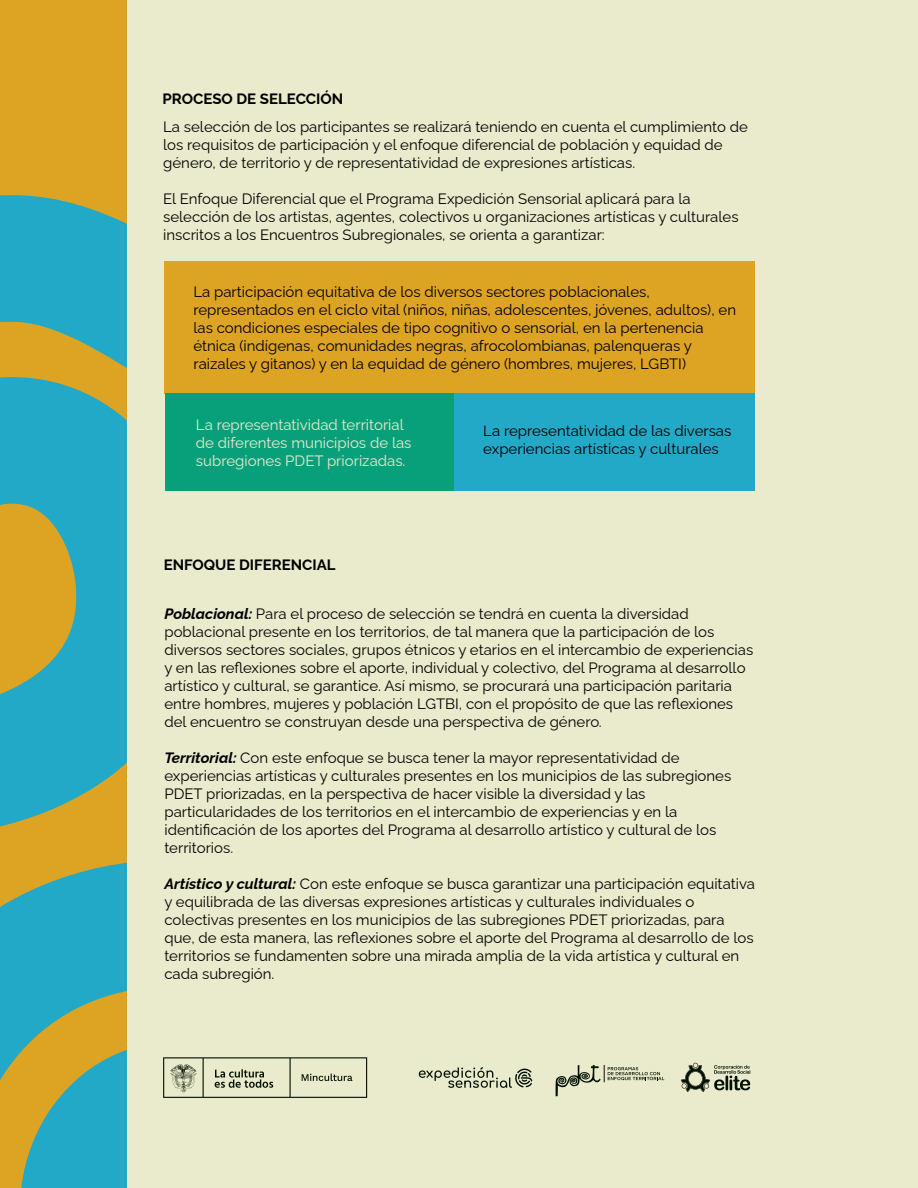
<style>
.page{position:relative;width:918px;height:1188px;background:#eaebcc}
.page>*{position:absolute;margin:0;border:0;box-sizing:border-box;transform-origin:0 0}
.t1{font:15px/18px "Raleway";color:#000}
.t2{font:15px/18px "Raleway";color:#eaebcc}
.t3{font:700 15px "Raleway";color:#000}
.s1{font-weight:700;font-style:italic}
</style>
<div class="page">
<div style="left:0;top:0;width:127px;height:1188px;background:#dda322"></div>
<svg style="left:163px;top:1057px;width:204px;height:41px"></svg>
<svg style="left:681px;top:1063px;width:70px;height:29px"></svg>
<svg style="left:608px;top:1067px;width:56px;height:13px"></svg>
<svg style="left:556px;top:1065px;width:45px;height:31px"></svg>
<svg style="left:419px;top:1067px;width:113px;height:21px"></svg>
<svg style="left:0;top:195px;width:127px;height:632px;fill:#22a9c7"></svg>
<svg style="left:0;top:862px;width:127px;height:326px"></svg>
<div style="left:164px;top:261px;width:591px;height:132px;background:#dda322"></div>
<div style="left:165px;top:394px;width:289px;height:97px;background:#08a07b"></div>
<div style="left:454px;top:394px;width:301px;height:97px;background:#22a9c7"></div>
<p class="t3" style="left:162px;top:87px;width:182px">PROCESO DE SELECCIÓN</p>
<p class="t1" style="left:163px;top:116px;width:586px">La selección de los participantes se realizará teniendo en cuenta el cumplimiento de los requisitos de participación y el enfoque diferencial de población y equidad de género, de territorio y de representatividad de expresiones artísticas.</p>
<p class="t1" style="left:163px;top:188px;width:577px">El Enfoque Diferencial que el Programa Expedición Sensorial aplicará para la selección de los artistas, agentes, colectivos u organizaciones artísticas y culturales inscritos a los Encuentros Subregionales, se orienta a garantizar:</p>
<p class="t1" style="left:193px;top:281px;width:544px">La participación equitativa de los diversos sectores poblacionales, representados en el ciclo vital (niños, niñas, adolescentes, jóvenes, adultos), en las condiciones especiales de tipo cognitivo o sensorial, en la pertenencia étnica (indígenas, comunidades negras, afrocolombianas, palenqueras y raizales y gitanos) y en la equidad de género (hombres, mujeres, LGBTI)</p>
<p class="t2" style="left:196px;top:414px;width:217px">La representatividad territorial de diferentes municipios de las subregiones PDET priorizadas.</p>
<p class="t3" style="left:164px;top:553px;width:173px">ENFOQUE DIFERENCIAL</p>
<p class="t1" style="left:483px;top:420px;width:250px">La representatividad de las diversas experiencias artísticas y culturales</p>
<p class="t1" style="left:164px;top:603px;width:590px"><span class="s1">Poblacional:</span> Para el proceso de selección se tendrá en cuenta la diversidad poblacional presente en los territorios, de tal manera que la participación de los diversos sectores sociales, grupos étnicos y etarios en el intercambio de experiencias y en las reflexiones sobre el aporte, individual y colectivo, del Programa al desarrollo artístico y cultural, se garantice. Así mismo, se procurará una participación paritaria entre hombres, mujeres y población LGTBI, con el propósito de que las reflexiones del encuentro se construyan desde una perspectiva de género.</p>
<p class="t1" style="left:164px;top:747px;width:568px"><span class="s1">Territorial:</span> Con este enfoque se busca tener la mayor representatividad de experiencias artísticas y culturales presentes en los municipios de las subregiones PDET priorizadas, en la perspectiva de hacer visible la diversidad y las particularidades de los territorios en el intercambio de experiencias y en la identificación de los aportes del Programa al desarrollo artístico y cultural de los territorios.</p>
<p class="t1" style="left:164px;top:873px;width:592px"><span class="s1">Artístico y cultural:</span> Con este enfoque se busca garantizar una participación equitativa y equilibrada de las diversas expresiones artísticas y culturales individuales o colectivas presentes en los municipios de las subregiones PDET priorizadas, para que, de esta manera, las reflexiones sobre el aporte del Programa al desarrollo de los territorios se fundamenten sobre una mirada amplia de la vida artística y cultural en cada subregión.</p>
</div>
